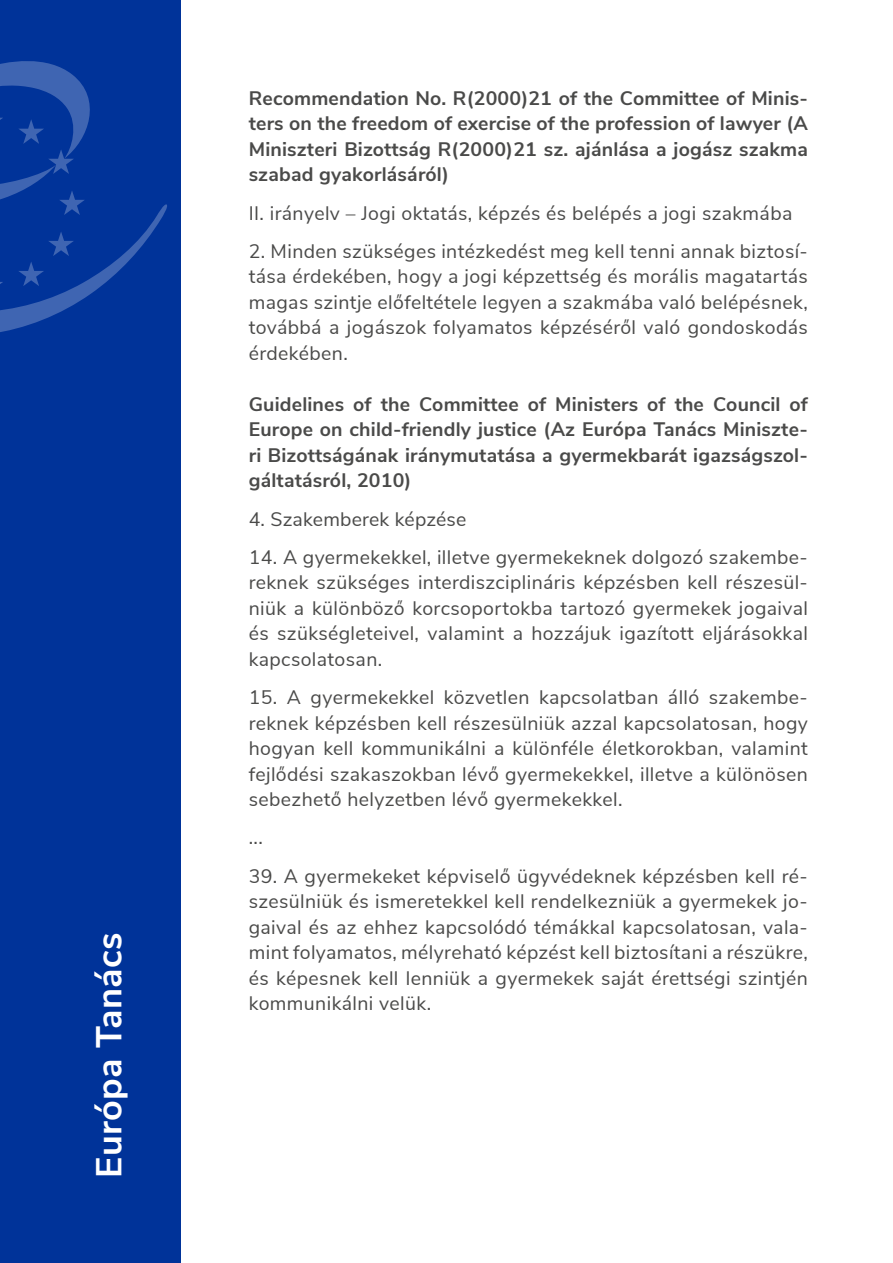
<style>
.page{position:relative;width:893px;height:1263px;background:#fff}
.page>*{position:absolute;margin:0;border:0;box-sizing:border-box;transform-origin:0 0}
.folyo{font:700 36px "Nunito Sans";letter-spacing:.01em;color:#fff}
.folyo-2{font:19.5px/25.5px "Nunito Sans";letter-spacing:.02em;color:#4a4a49;text-align:justify}
.folyo-3{font:700 19.5px/25.5px "Nunito Sans";letter-spacing:.01em;color:#4a4a49;text-align:justify}
</style>
<div class="page">
<div style="left:0;top:0;width:180px;height:1263px;background:#039"></div>
<svg style="left:0;top:61px;width:167px;height:271px"></svg>
<svg style="left:18px;top:231px;width:56px;height:55px"></svg>
<svg style="left:0;top:272px;width:3px;height:25px"></svg>
<svg style="left:0;top:108px;width:85px;height:107px"></svg>
<p class="folyo" style="left:83px;top:1178px;width:247px;rotate:-90deg">Európa Tanács</p>
<p class="folyo-3" style="left:249px;top:84px;width:561px">Recommendation No. R(2000)21 of the Committee of Minis&shy;ters on the freedom of exercise of the profession of lawyer (A Miniszteri Bizottság R(2000)21 sz. ajánlása a jogász szakma szabad gyakorlásáról)</p>
<p class="folyo-2" style="left:249px;top:199px;width:545px">II. irányelv – Jogi oktatás, képzés és belépés a jogi szakmába</p>
<p class="folyo-2" style="left:249px;top:237px;width:561px">2. Minden szükséges intézkedést meg kell tenni annak biztosí&shy;tása érdekében, hogy a jogi képzettség és morális magatartás magas szintje előfeltétele legyen a szakmába való belépésnek, továbbá a jogászok folyamatos képzéséről való gondoskodás érdekében.</p>
<p class="folyo-3" style="left:249px;top:390px;width:561px">Guidelines of the Committee of Ministers of the Council of Europe on child-friendly justice (Az Európa Tanács Miniszte&shy;ri Bizottságának iránymutatása a gyermekbarát igazságszol&shy;gáltatásról, 2010)</p>
<p class="folyo-2" style="left:249px;top:505px;width:219px">4. Szakemberek képzése</p>
<p class="folyo-2" style="left:249px;top:543px;width:561px">14. A gyermekekkel, illetve gyermekeknek dolgozó szakembe&shy;reknek szükséges interdiszciplináris képzésben kell részesül&shy;niük a különböző korcsoportokba tartozó gyermekek jogaival és szükségleteivel, valamint a hozzájuk igazított eljárásokkal kapcsolatosan.</p>
<p class="folyo-2" style="left:249px;top:683px;width:561px">15. A gyermekekkel közvetlen kapcsolatban álló szakembe&shy;reknek képzésben kell részesülniük azzal kapcsolatosan, hogy hogyan kell kommunikálni a különféle életkorokban, valamint fejlődési szakaszokban lévő gyermekekkel, illetve a különösen sebezhető helyzetben lévő gyermekekkel.</p>
<p class="folyo-2" style="left:249px;top:824px;width:16px">...</p>
<p class="folyo-2" style="left:249px;top:862px;width:561px">39. A gyermekeket képviselő ügyvédeknek képzésben kell ré&shy;szesülniük és ismeretekkel kell rendelkezniük a gyermekek jo&shy;gaival és az ehhez kapcsolódó témákkal kapcsolatosan, vala&shy;mint folyamatos, mélyreható képzést kell biztosítani a részükre, és képesnek kell lenniük a gyermekek saját érettségi szintjén kommunikálni velük.</p>
</div>
